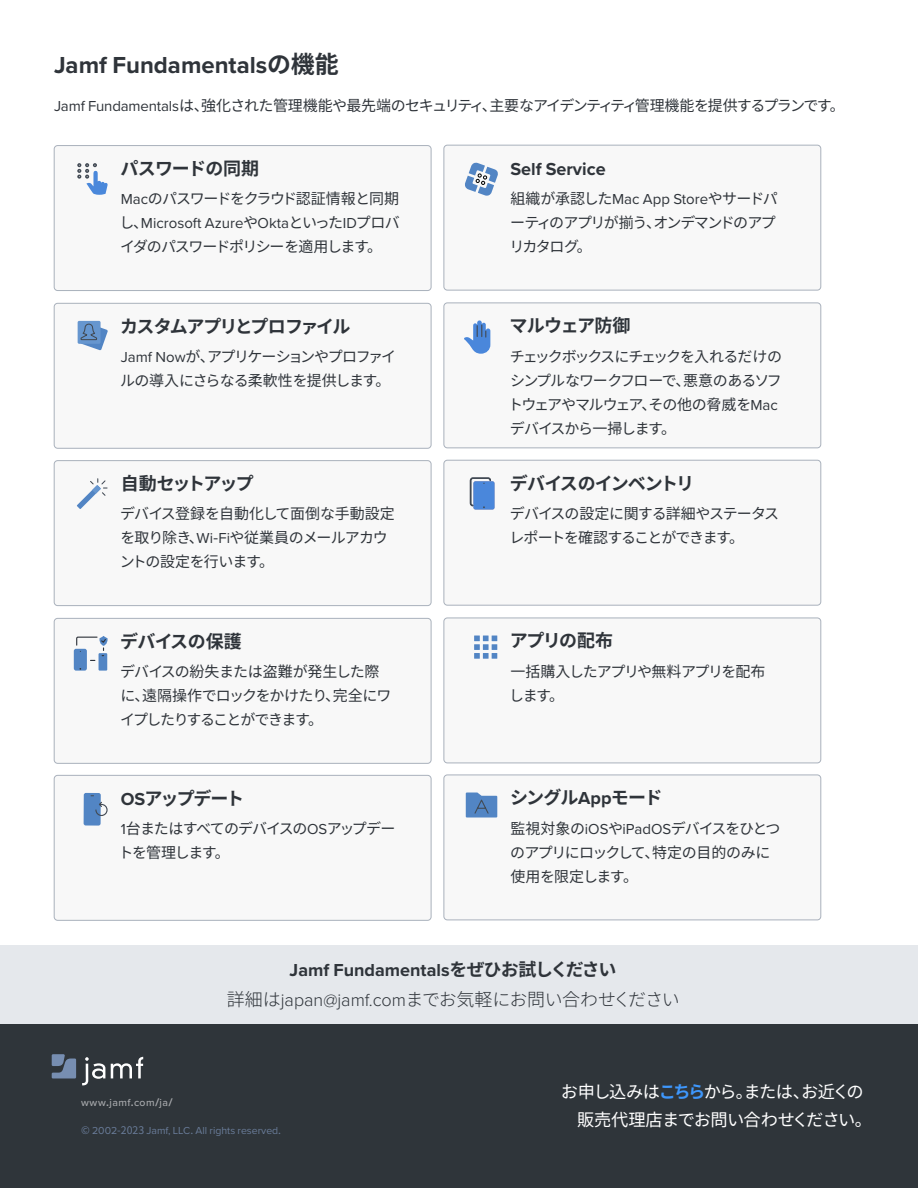
<style>
.page{position:relative;width:918px;height:1188px;background:#fff}
.page>*{position:absolute;margin:0;border:0;box-sizing:border-box;transform-origin:0 0}
.t1{font:700 24px "Proxima Nova";color:#2f343a}
.t2{font:300 18px/30px "Noto Sans CJ Kjp";letter-spacing:-.02em;color:#2f343a;text-align:center}
.t3{font:700 18px "Noto Sans CJ Kjp";letter-spacing:-.065em;color:#2f343a}
.t4{font:700 18px "Noto Sans CJ Kjp";letter-spacing:-.09em;color:#2f343a}
.t5{font:700 18px "Proxima Nova";color:#2f343a}
.t6{font:700 18px "Noto Sans CJ Kjp";letter-spacing:-.04em;color:#2f343a}
.t7{font:700 18px "Noto Sans CJ Kjp";letter-spacing:-.095em;color:#2f343a}
.t8{font:700 18px "Noto Sans CJ Kjp";letter-spacing:-.035em;color:#2f343a}
.t9{font:700 18px "Noto Sans CJ Kjp";letter-spacing:-.025em;color:#2f343a}
.t10{font:17.25px/28.5px "Noto Sans CJ Kjp";letter-spacing:-.035em;color:#fff}
.t11{font:15px/24px "Noto Sans CJ Kjp";letter-spacing:-.065em;color:#2f343a}
.t12{font:10.5px "Proxima Nova";color:#788eb1}
.t13{font:500 10.5px "Proxima Nova";letter-spacing:.045em;color:#a7a9ac}
.s1{font-family:"Noto Sans CJ Kjp"}
.s2{font-family:"Proxima Nova"}
.s3{font-family:"Proxima Nova";font-weight:700}
.s4{font-weight:700}
.s5{font-family:"Helvetica Neue"}
.s6{font-weight:700;color:#3e97fc}
</style>
<div class="page">
<div style="left:0;top:945px;width:918px;height:80px;background:#e5e8ec"></div>
<div style="left:0;top:1025px;width:918px;height:163px;background:#2f353a"></div>
<svg style="left:111px;top:1057px;width:32px;height:21px"></svg>
<svg style="left:82px;top:1057px;width:23px;height:28px"></svg>
<svg style="left:52px;top:1054px;width:24px;height:24px"></svg>
<div style="left:54px;top:146px;width:377px;height:145px;background:#f8f8f8;border-radius:4px"></div>
<div style="left:54px;top:145px;width:377px;height:146px;border:1px solid #a9b1bc;border-radius:4px"></div>
<svg style="left:77px;top:163px;width:31px;height:32px"></svg>
<div style="left:444px;top:145px;width:377px;height:145px;background:#f8f8f8;border-radius:4px"></div>
<div style="left:444px;top:145px;width:377px;height:145px;border:1px solid #a9b1bc;border-radius:4px"></div>
<div style="left:54px;top:303px;width:377px;height:145px;background:#f8f8f8;border-radius:4px"></div>
<div style="left:54px;top:303px;width:377px;height:145px;border:1px solid #a9b1bc;border-radius:4px"></div>
<div style="left:444px;top:303px;width:377px;height:145px;background:#f8f8f8;border-radius:4px"></div>
<div style="left:444px;top:303px;width:377px;height:145px;border:1px solid #a9b1bc;border-radius:4px"></div>
<div style="left:54px;top:461px;width:377px;height:145px;background:#f8f8f8;border-radius:4px"></div>
<div style="left:54px;top:460px;width:377px;height:146px;border:1px solid #a9b1bc;border-radius:4px"></div>
<div style="left:444px;top:460px;width:377px;height:145px;background:#f8f8f8;border-radius:4px"></div>
<div style="left:444px;top:460px;width:377px;height:145px;border:1px solid #a9b1bc;border-radius:4px"></div>
<div style="left:54px;top:618px;width:377px;height:145px;background:#f8f8f8;border-radius:4px"></div>
<div style="left:54px;top:618px;width:377px;height:146px;border:1px solid #a9b1bc;border-radius:4px"></div>
<div style="left:444px;top:618px;width:377px;height:145px;background:#f8f8f8;border-radius:4px"></div>
<div style="left:444px;top:618px;width:377px;height:145px;border:1px solid #a9b1bc;border-radius:4px"></div>
<div style="left:54px;top:775px;width:377px;height:145px;background:#f8f8f8;border-radius:4px"></div>
<div style="left:54px;top:775px;width:377px;height:146px;border:1px solid #a9b1bc;border-radius:4px"></div>
<div style="left:444px;top:775px;width:377px;height:145px;background:#f8f8f8;border-radius:4px"></div>
<div style="left:444px;top:775px;width:377px;height:145px;border:1px solid #a9b1bc;border-radius:4px"></div>
<div style="left:78px;top:321px;width:23px;height:23px;background:#6696cf;border-radius:2px"></div>
<svg style="left:80px;top:323px;width:28px;height:27px"></svg>
<svg style="left:465px;top:163px;width:33px;height:33px"></svg>
<div style="left:84px;top:793px;width:17px;height:33px;background:#5285c4;border-radius:2px"></div>
<svg style="left:91px;top:795px;width:17px;height:22px"></svg>
<div style="left:99px;top:653px;width:8px;height:18px;background:#5285c4"></div>
<div style="left:74px;top:649px;width:13px;height:22px;background:#5285c4;border-radius:2px"></div>
<svg style="left:76px;top:636px;width:32px;height:25px"></svg>
<svg style="left:464px;top:320px;width:26px;height:34px"></svg>
<div style="left:474px;top:481px;width:20px;height:28px;background:#4a87db;border-radius:2px"></div>
<svg style="left:469px;top:477px;width:23px;height:31px"></svg>
<svg style="left:474px;top:636px;width:23px;height:23px"></svg>
<svg style="left:466px;top:793px;width:31px;height:25px"></svg>
<svg style="left:77px;top:478px;width:31px;height:31px"></svg>
<p class="t1" style="left:54px;top:47px;width:286px">Jamf Fundamentals<span class="s1">の機能</span></p>
<p class="t11" style="left:54px;top:93px;width:792px"><span class="s2">Jamf Fundamentals</span>は、強化された管理機能や最先端のセキュリティ、主要なアイデンティティ管理機能を提供するプランです。</p>
<p class="t6" style="left:121px;top:158px;width:140px">パスワードの同期</p>
<p class="t11" style="left:120px;top:187px;width:282px;text-align:justify"><span class="s2">Mac</span>のパスワードをクラウド認証情報と同期し、<span class="s2">Microsoft Azure</span>や<span class="s2">Okta</span>といった<span class="s2">ID</span>プロバイダのパスワードポリシーを適用します。</p>
<p class="t4" style="left:120px;top:316px;width:232px">カスタムアプリとプロファイル</p>
<p class="t11" style="left:120px;top:345px;width:278px"><span class="s2">Jamf Now</span>が、アプリケーションやプロファイルの導入にさらなる柔軟性を提供します。</p>
<p class="t7" style="left:121px;top:473px;width:134px">自動セットアップ</p>
<p class="t11" style="left:120px;top:502px;width:276px">デバイス登録を自動化して面倒な手動設定を取り除き、<span class="s2">Wi</span>-<span class="s2">Fi</span>や従業員のメールアカウントの設定を行います。</p>
<p class="t9" style="left:120px;top:631px;width:123px">デバイスの保護</p>
<p class="t11" style="left:120px;top:660px;width:273px">デバイスの紛失または盗難が発生した際に、遠隔操作でロックをかけたり、完全にワイプしたりすることができます。</p>
<p class="t3" style="left:121px;top:788px;width:125px"><span class="s2">OS</span>アップデート</p>
<p class="t11" style="left:118px;top:817px;width:278px"><span class="s2">1</span>台またはすべてのデバイスの<span class="s2">OS</span>アップデートを管理します。</p>
<p class="t5" style="left:510px;top:155px;width:97px">Self Service</p>
<p class="t11" style="left:509px;top:187px;width:270px;text-align:justify">組織が承認した<span class="s2">Mac App Store</span>やサードパーティのアプリが揃う、オンデマンドのアプリカタログ。</p>
<p class="t8" style="left:510px;top:316px;width:122px">マルウェア防御</p>
<p class="t11" style="left:508px;top:345px;width:275px">チェックボックスにチェックを入れるだけのシンプルなワークフローで、悪意のあるソフトウェアやマルウェア、その他の脅威を<span class="s2">Mac</span>デバイスから一掃します。</p>
<p class="t3" style="left:510px;top:473px;width:186px">デバイスのインベントリ</p>
<p class="t11" style="left:509px;top:502px;width:271px">デバイスの設定に関する詳細やステータスレポートを確認することができます。</p>
<p class="t3" style="left:510px;top:631px;width:105px">アプリの配布</p>
<p class="t11" style="left:509px;top:660px;width:258px">一括購入したアプリや無料アプリを配布します。</p>
<p class="t3" style="left:510px;top:788px;width:154px">シングル<span class="s2">App</span>モード</p>
<p class="t11" style="left:510px;top:817px;width:272px">監視対象の<span class="s2">iOS</span>や<span class="s2">iPadOS</span>デバイスをひとつのアプリにロックして、特定の目的のみに使用を限定します。</p>
<p class="t2" style="left:227px;top:955px;width:455px"><span class="s3">Jamf Fundamentals</span><span class="s4">をぜひお試しください<br></span>詳細は<span class="s2">japan@jamf.com</span>までお気軽にお問い合わせください</p>
<p class="t13" style="left:81px;top:1095px;width:93px">www<span class="s5">.</span>jamf<span class="s5">.</span>com<span class="s5">/</span>ja<span class="s5">/</span></p>
<p class="t12" style="left:81px;top:1123px;width:202px"><span class="s1">©</span> 2002<span class="s1">-2023</span> Jamf, LLC<span class="s1">.</span> All rights reserved<span class="s1">.</span></p>
<p class="t10" style="left:577px;top:1077px;width:296px;text-indent:-16px">お申し込みは<span class="s6">こちら</span>から。または、お近くの販売代理店までお問い合わせください。</p>
</div>
